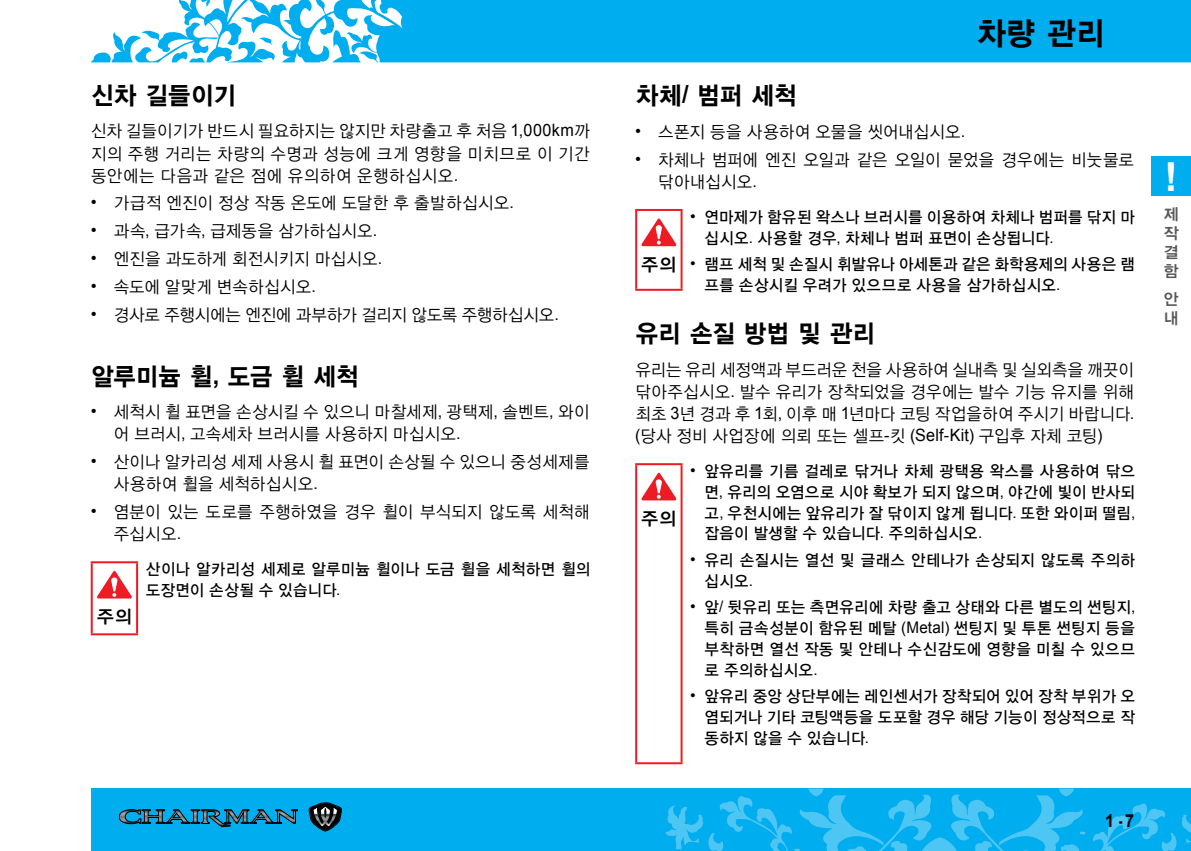
<style>
.page{position:relative;width:1191px;height:851px;background:#fff}
.page>*{position:absolute;margin:0;border:0;box-sizing:border-box;transform-origin:0 0}
.t1{font:700 40px "Arial";color:#fff}
.t2{font:32px "YDIYGO150 KS Cpc EUC H";color:#000;scale:.95 1}
.t3{font:25px "YDIYGO150 KS Cpc EUC H";letter-spacing:-.05em;color:#000;scale:.95 1}
.t4{font:18px "YDIYGO140 KS Cpc EUC H";color:#000}
.t5{font:700 18px "Arial";color:#000;scale:.9 1}
.t6{font:17px/22.2px "YDIYGO120 KS Cpc EUC H";letter-spacing:-.03em;color:#000;scale:.95 1}
.t7{font:17px/27.8px "Arial";color:#000;text-align:justify}
.t8{font:16px/20.8px "YDIYGO130 KS Cpc EUC H";letter-spacing:-.03em;color:#000;scale:.95 1}
.t9{font:16px/19.2px "YDIYGO140 KS Cpc EUC H";color:#58585b;text-align:justify}
.t10{font:16px "Arial";color:#000}
.s1{font-family:"Arial"}
.s2{font-family:"Arial";font-weight:700}
</style>
<div class="page">
<div style="left:91px;top:788px;width:1100px;height:62px;background:#00adef"></div>
<svg style="left:665px;top:788px;width:421px;height:63px"></svg>
<svg style="left:309px;top:802px;width:33px;height:29px"></svg>
<svg style="left:119px;top:809px;width:178px;height:17px"></svg>
<svg style="left:91px;top:0;width:1100px;height:63px;fill:#00adef"></svg>
<div style="left:1151px;top:156px;width:40px;height:40px;background:#00adef"></div>
<hr style="left:91px;top:563px;width:2px;height:70px;background:#ed1c24">
<hr style="left:91px;top:561px;width:47px;height:2px;background:#ed1c24">
<hr style="left:91px;top:633px;width:47px;height:2px;background:#ed1c24">
<hr style="left:136px;top:563px;width:2px;height:70px;background:#ed1c24">
<svg style="left:97px;top:570px;width:35px;height:28px"></svg>
<hr style="left:635px;top:211px;width:2px;height:78px;background:#ed1c24">
<hr style="left:635px;top:209px;width:47px;height:2px;background:#ed1c24">
<hr style="left:635px;top:289px;width:47px;height:2px;background:#ed1c24">
<hr style="left:680px;top:211px;width:2px;height:78px;background:#ed1c24">
<svg style="left:641px;top:218px;width:35px;height:28px"></svg>
<hr style="left:635px;top:465px;width:2px;height:297px;background:#ed1c24">
<hr style="left:635px;top:463px;width:47px;height:2px;background:#ed1c24">
<hr style="left:635px;top:762px;width:47px;height:2px;background:#ed1c24">
<hr style="left:680px;top:465px;width:2px;height:297px;background:#ed1c24">
<svg style="left:641px;top:472px;width:35px;height:28px"></svg>
<svg style="left:1093px;top:803px;width:98px;height:47px"></svg>
<h3 class="t3" style="left:91px;top:82px;width:155px">신차 길들이기</h3>
<p class="t6" style="left:91px;top:120px;width:527px;text-align:justify">신차 길들이기가 반드시 필요하지는 않지만 차량출고 후 처음 <span class="s1">1,000km</span>까 지의 주행 거리는 차량의 수명과 성능에 크게 영향을 미치므로 이 기간 동안에는 다음과 같은 점에 유의하여 운행하십시오<span class="s1">.</span></p>
<p class="t6" style="left:113px;top:189px;width:470px;line-height:27.8px">가급적 엔진이 정상 작동 온도에 도달한 후 출발하십시오<span class="s1">.<br></span>과속<span class="s1">,</span> 급가속<span class="s1">,</span> 급제동을 삼가하십시오<span class="s1">.<br></span>엔진을 과도하게 회전시키지 마십시오<span class="s1">.<br></span>속도에 알맞게 변속하십시오<span class="s1">.<br></span>경사로 주행시에는 엔진에 과부하가 걸리지 않도록 주행하십시오<span class="s1">.</span></p>
<p class="t7" style="left:91px;top:189px;width:7px">• • • • •</p>
<h3 class="t3" style="left:91px;top:363px;width:284px">알루미늄 휠<span class="s2">,</span> 도금 휠 세척</h3>
<p class="t6" style="left:113px;top:401px;width:503px">세척시 휠 표면을 손상시킬 수 있으니 마찰세제<span class="s1">,</span> 광택제<span class="s1">,</span> 솔벤트<span class="s1">,</span> 와이 어 브러시<span class="s1">,</span> 고속세차 브러시를 사용하지 마십시오<span class="s1">.</span></p>
<p class="t6" style="left:113px;top:451px;width:503px">산이나 알카리성 세제 사용시 휠 표면이 손상될 수 있으니 중성세제를 사용하여 휠을 세척하십시오<span class="s1">.</span></p>
<p class="t6" style="left:113px;top:501px;width:503px">염분이 있는 도로를 주행하였을 경우 휠이 부식되지 않도록 세척해 주십시오<span class="s1">.</span></p>
<p class="t7" style="left:91px;top:397px;width:7px">•</p>
<p class="t7" style="left:91px;top:447px;width:7px">•</p>
<p class="t7" style="left:91px;top:497px;width:7px">•</p>
<p class="t4" style="left:96px;top:607px;width:37px">주의</p>
<p class="t8" style="left:146px;top:559px;width:470px">산이나 알카리성 세제로 알루미늄 휠이나 도금 휠을 세척하면 휠의 도장면이 손상될 수 있습니다<span class="s1">.</span></p>
<h2 class="t2" style="left:976px;top:16px;width:138px">차량 관리</h2>
<h3 class="t3" style="left:635px;top:83px;width:172px">차체<span class="s2">/</span> 범퍼 세척</h3>
<p class="t6" style="left:658px;top:118px;width:503px;line-height:27.8px">스폰지 등을 사용하여 오물을 씻어내십시오<span class="s1">.<br></span>차체나 범퍼에 엔진 오일과 같은 오일이 묻었을 경우에는 비눗물로</p>
<p class="t6" style="left:658px;top:171px;width:106px">닦아내십시오<span class="s1">.</span></p>
<p class="t7" style="left:635px;top:117px;width:7px">• •</p>
<p class="t4" style="left:641px;top:255px;width:37px">주의</p>
<p class="t10" style="left:690px;top:205px;width:7px">•</p>
<p class="t10" style="left:690px;top:253px;width:7px">•</p>
<p class="t8" style="left:704px;top:207px;width:455px">연마제가 함유된 왁스나 브러시를 이용하여 차체나 범퍼를 닦지 마 십시오<span class="s1">.</span> 사용할 경우<span class="s1">,</span> 차체나 범퍼 표면이 손상됩니다<span class="s1">.</span></p>
<p class="t8" style="left:704px;top:254px;width:455px">램프 세척 및 손질시 휘발유나 아세톤과 같은 화학용제의 사용은 램 프를 손상시킬 우려가 있으므로 사용을 삼가하십시오<span class="s1">.</span></p>
<h3 class="t3" style="left:635px;top:320px;width:255px">유리 손질 방법 및 관리</h3>
<p class="t6" style="left:635px;top:358px;width:527px;text-align:justify">유리는 유리 세정액과 부드러운 천을 사용하여 실내측 및 실외측을 깨끗이 닦아주십시오<span class="s1">.</span> 발수 유리가 장착되었을 경우에는 발수 기능 유지를 위해 최초 <span class="s1">3</span>년 경과 후 <span class="s1">1</span>회<span class="s1">,</span> 이후 매 <span class="s1">1</span>년마다 코팅 작업을하여 주시기 바랍니다<span class="s1">. (</span>당사 정비 사업장에 의뢰 또는 셀프<span class="s1">-</span>킷 <span class="s1">(Self-Kit)</span> 구입후 자체 코팅<span class="s1">)</span></p>
<p class="t4" style="left:641px;top:509px;width:37px">주의</p>
<p class="t10" style="left:690px;top:459px;width:7px">•</p>
<p class="t10" style="left:690px;top:548px;width:7px">•</p>
<p class="t10" style="left:690px;top:596px;width:7px">•</p>
<p class="t10" style="left:690px;top:684px;width:7px">•</p>
<p class="t8" style="left:704px;top:461px;width:455px;text-align:justify">앞유리를 기름 걸레로 닦거나 차체 광택용 왁스를 사용하여 닦으 면<span class="s1">,</span> 유리의 오염으로 시야 확보가 되지 않으며<span class="s1">,</span> 야간에 빛이 반사되 고<span class="s1">,</span> 우천시에는 앞유리가 잘 닦이지 않게 됩니다<span class="s1">.</span> 또한 와이퍼 떨림<span class="s1">, </span>잡음이 발생할 수 있습니다<span class="s1">.</span> 주의하십시오<span class="s1">.</span></p>
<p class="t8" style="left:704px;top:550px;width:455px">유리 손질시는 열선 및 글래스 안테나가 손상되지 않도록 주의하 십시오<span class="s1">.</span></p>
<p class="t8" style="left:704px;top:597px;width:455px;text-align:justify">앞<span class="s1">/</span> 뒷유리 또는 측면유리에 차량 출고 상태와 다른 별도의 썬팅지<span class="s1">, </span>특히 금속성분이 함유된 메탈 <span class="s1">(Metal)</span> 썬팅지 및 투톤 썬팅지 등을 부착하면 열선 작동 및 안테나 수신감도에 영향을 미칠 수 있으므 로 주의하십시오<span class="s1">.</span></p>
<p class="t8" style="left:704px;top:686px;width:455px;text-align:justify">앞유리 중앙 상단부에는 레인센서가 장착되어 있어 장착 부위가 오 염되거나 기타 코팅액등을 도포할 경우 해당 기능이 정상적으로 작 동하지 않을 수 있습니다<span class="s1">.</span></p>
<p class="t5" style="left:1105px;top:808px;width:21px">1 -</p>
<h1 class="t1" style="left:1164px;top:150px;width:15px">!</h1>
<p class="t9" style="left:1163px;top:205px;width:17px">제 작 결 함</p>
<p class="t9" style="left:1163px;top:290px;width:17px">안 내</p>
</div>
